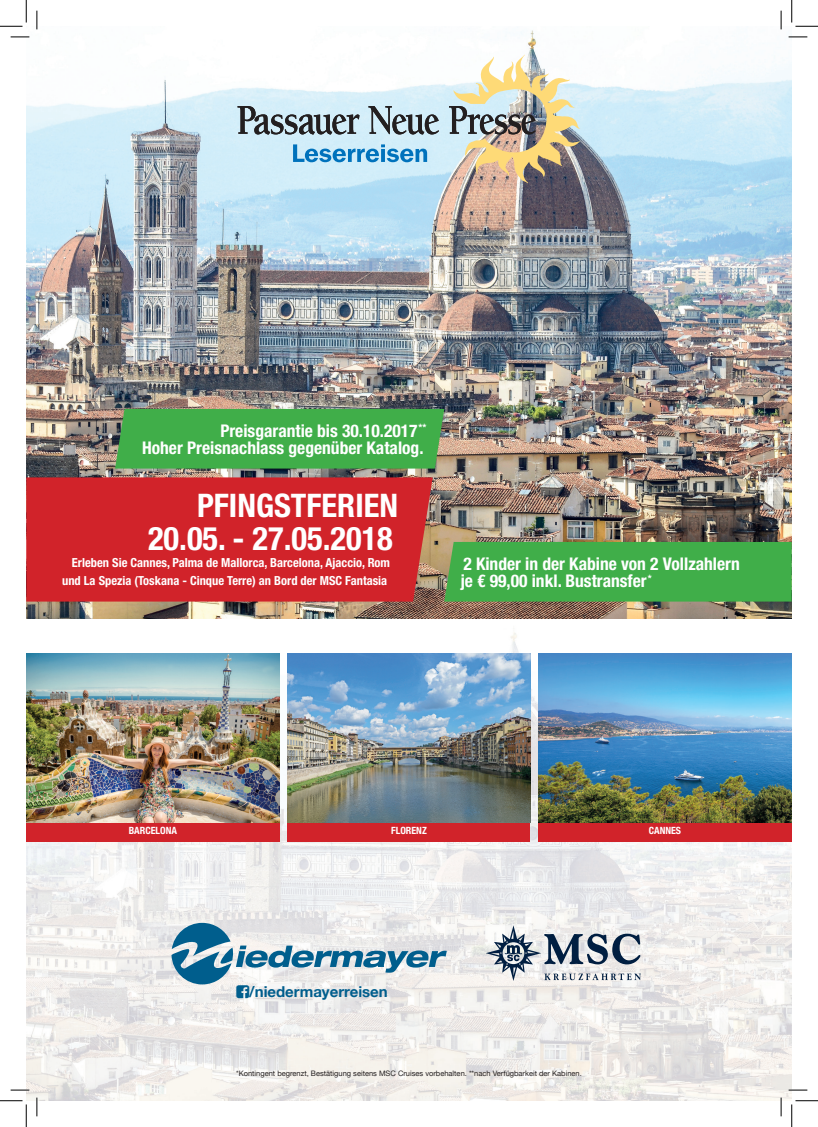
<style>
.page{position:relative;width:818px;height:1127px;background:#fff}
.page>*{position:absolute;margin:0;border:0;box-sizing:border-box;transform-origin:0 0}
.t1{font:700 condensed 32.5px/32.5px "Helvetica Neue LT Std";color:#fff;text-align:right}
.t2{font:700 condensed 17.5px/17.5px "Helvetica Neue LT Std";color:#fff}
.t3{font:700 15px "Helvetica Neue";color:#005e8d}
.t4{font:700 condensed 12.5px/17.5px "Helvetica Neue LT Std";color:#fff;text-align:right}
.t5{font:700 condensed 10px "Helvetica Neue LT Std";color:#fff}
.t6{font:7.5px "Helvetica Neue";color:#231f20}
</style>
<div class="page">
<img style="left:26px;top:618px;width:766px;height:482px">
<img style="left:26px;top:29px;width:766px;height:589px">
<div style="left:538px;top:821px;width:254px;height:20px;background:#d1232a"></div>
<div style="left:288px;top:821px;width:242px;height:20px;background:#d1232a"></div>
<div style="left:26px;top:821px;width:254px;height:20px;background:#d1232a"></div>
<div style="left:26px;top:477px;width:407px;height:124px;background:#d1232a"></div>
<div style="left:444px;top:542px;width:348px;height:59px;background:#40ae49"></div>
<div style="left:115px;top:409px;width:329px;height:59px;background:#40ae49"></div>
<svg style="left:238px;top:55px;width:342px;height:128px"></svg>
<svg style="left:486px;top:925px;width:155px;height:55px"></svg>
<img style="left:26px;top:653px;width:253px;height:168px">
<img style="left:288px;top:653px;width:242px;height:168px">
<img style="left:538px;top:653px;width:254px;height:168px">
<svg style="left:11px;top:36px;width:18px;height:2px"></svg>
<svg style="left:788px;top:36px;width:19px;height:2px"></svg>
<svg style="left:11px;top:1088px;width:18px;height:2px"></svg>
<svg style="left:788px;top:1088px;width:19px;height:2px"></svg>
<svg style="left:36px;top:11px;width:2px;height:18px"></svg>
<svg style="left:36px;top:1097px;width:2px;height:18px"></svg>
<svg style="left:780px;top:11px;width:2px;height:18px"></svg>
<svg style="left:780px;top:1097px;width:2px;height:18px"></svg>
<svg style="left:0;top:0;width:27px;height:27px"></svg>
<svg style="left:0;top:1100px;width:27px;height:26px"></svg>
<svg style="left:791px;top:0;width:27px;height:27px"></svg>
<svg style="left:791px;top:1100px;width:27px;height:26px"></svg>
<svg style="left:171px;top:922px;width:276px;height:75px"></svg>
<p class="t2" style="left:142px;top:421px;width:286px;text-align:right">Preisgarantie bis 30.10.2017<sup>**<br></sup>Hoher Preisnachlass gegenüber Katalog.</p>
<h1 class="t1" style="left:148px;top:489px;width:251px">PFINGSTFERIEN<br>20.05. - 27.05.2018</h1>
<p class="t4" style="left:62px;top:554px;width:329px">Erleben Sie Cannes, Palma de Mallorca, Barcelona, Ajaccio, Rom und La Spezia (Toskana - Cinque Terre) an Bord der MSC Fantasia</p>
<p class="t2" style="left:461px;top:554px;width:281px">2 Kinder in der Kabine von 2 Vollzahlern je € 99,00 inkl. Bustransfer<sup>*</sup></p>
<p class="t5" style="left:129px;top:824px;width:50px">BARCELONA</p>
<p class="t5" style="left:391px;top:824px;width:37px">FLORENZ</p>
<p class="t5" style="left:649px;top:824px;width:34px">CANNES</p>
<p class="t3" style="left:249px;top:979px;width:140px">/niedermayerreisen</p>
<p class="t6" style="left:236px;top:1067px;width:347px">*Kontingent begrenzt, Bestätigung seitens MSC Cruises vorbehalten. **nach Verfügbarkeit der Kabinen.</p>
</div>
